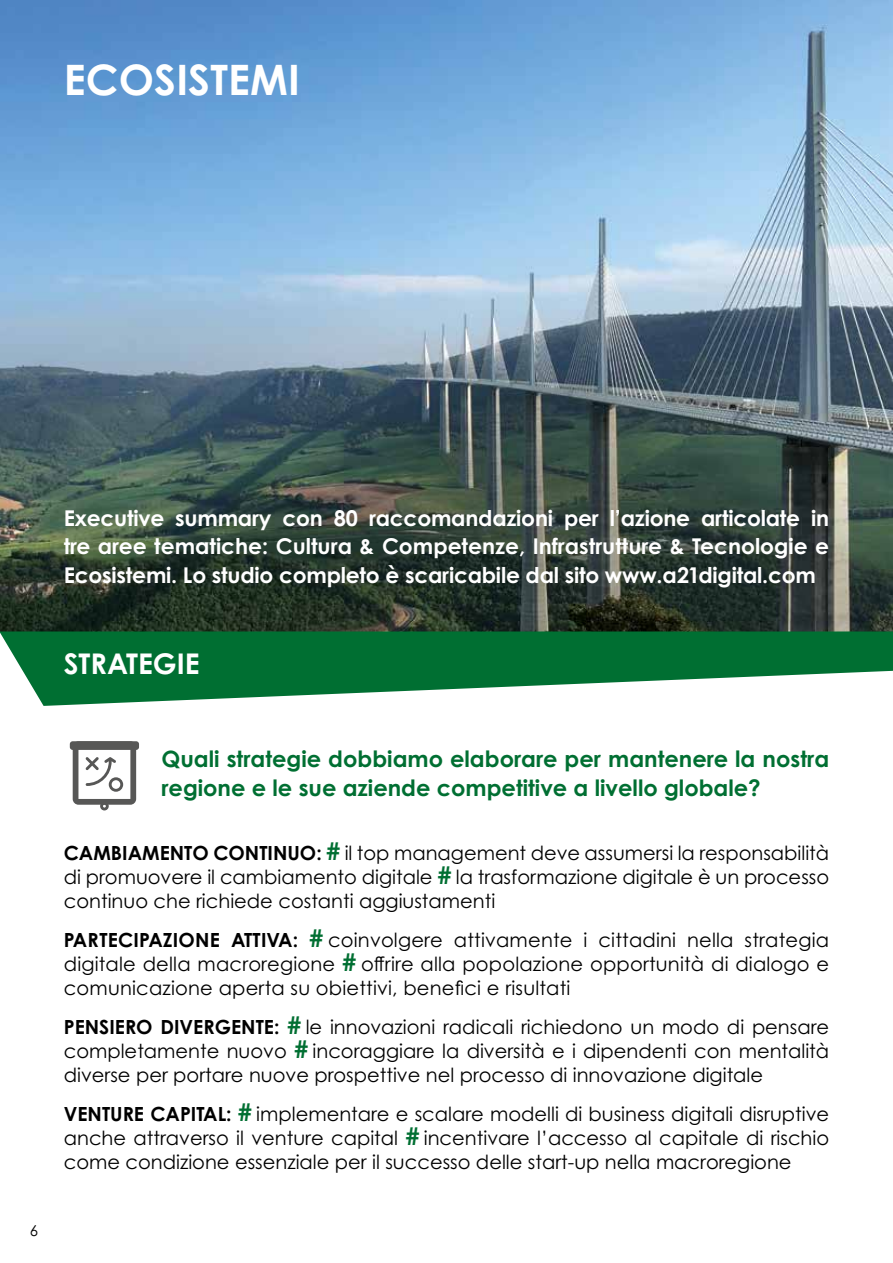
<style>
.page{position:relative;width:893px;height:1263px;background:#fff}
.page>*{position:absolute;margin:0;border:0;box-sizing:border-box;transform-origin:0 0}
.t1{font:700 42px "Century Gothic Pro";letter-spacing:.005em;color:#fff}
.t2{font:700 28.5px "Century Gothic Pro";color:#fff}
.t3{font:700 22.5px/28.5px "Century Gothic Pro";color:#006f32}
.t4{font:700 21.75px/28.5px "Century Gothic Pro";letter-spacing:-.01em;color:#fff;text-align:justify}
.t5{font:19.5px/24px "Century Gothic Pro";color:#000;text-align:justify}
.t6{font:15px "Century Gothic Pro";color:#000}
.s1{font-weight:700}
.s2{font-weight:700;font-size:24px;color:#006f32}
</style>
<div class="page">
<img style="left:0;top:0;width:893px;height:631px">
<svg style="left:0;top:631px;width:893px;height:75px;fill:#006f32"></svg>
<div style="left:70px;top:741px;width:69px;height:9px;background:#575756;border-radius:3px"></div>
<svg style="left:73px;top:741px;width:63px;height:69px"></svg>
<h1 class="t1" style="left:64px;top:53px;width:238px">ECOSISTEMI</h1>
<p class="t4" style="left:64px;top:503px;width:767px">Executive summary con 80 raccomandazioni per l’azione articolate in tre aree tematiche: Cultura &amp; Competenze, Infrastrutture &amp; Tecnologie e Ecosistemi. Lo studio completo è scaricabile dal sito www.a21digital.com</p>
<h2 class="t2" style="left:64px;top:646px;width:137px">STRATEGIE</h2>
<p class="t6" style="left:30px;top:1222px;width:10px">6</p>
<p class="t3" style="left:162px;top:744px;width:669px">Quali strategie dobbiamo elaborare per mantenere la nostra regione e le sue aziende competitive a livello globale?</p>
<p class="t5" style="left:64px;top:841px;width:767px"><span class="s1">CAMBIAMENTO CONTINUO:</span> <span class="s2">#</span> il top management deve assumersi la responsabilità di promuovere il cambiamento digitale <span class="s2">#</span> la trasformazione digitale è un processo continuo che richiede costanti aggiustamenti</p>
<p class="t5" style="left:64px;top:928px;width:767px"><span class="s1">PARTECIPAZIONE ATTIVA:</span> <span class="s2">#</span> coinvolgere attivamente i cittadini nella strategia digitale della macroregione <span class="s2">#</span> offrire alla popolazione opportunità di dialogo e comunicazione aperta su obiettivi, benefici e risultati</p>
<p class="t5" style="left:64px;top:1014px;width:767px"><span class="s1">PENSIERO DIVERGENTE:</span> <span class="s2">#</span> le innovazioni radicali richiedono un modo di pensare completamente nuovo <span class="s2">#</span> incoraggiare la diversità e i dipendenti con mentalità diverse per portare nuove prospettive nel processo di innovazione digitale</p>
<p class="t5" style="left:64px;top:1101px;width:767px"><span class="s1">VENTURE CAPITAL:</span> <span class="s2">#</span> implementare e scalare modelli di business digitali disruptive anche attraverso il venture capital <span class="s2">#</span> incentivare l’accesso al capitale di rischio come condizione essenziale per il successo delle start-up nella macroregione</p>
</div>
